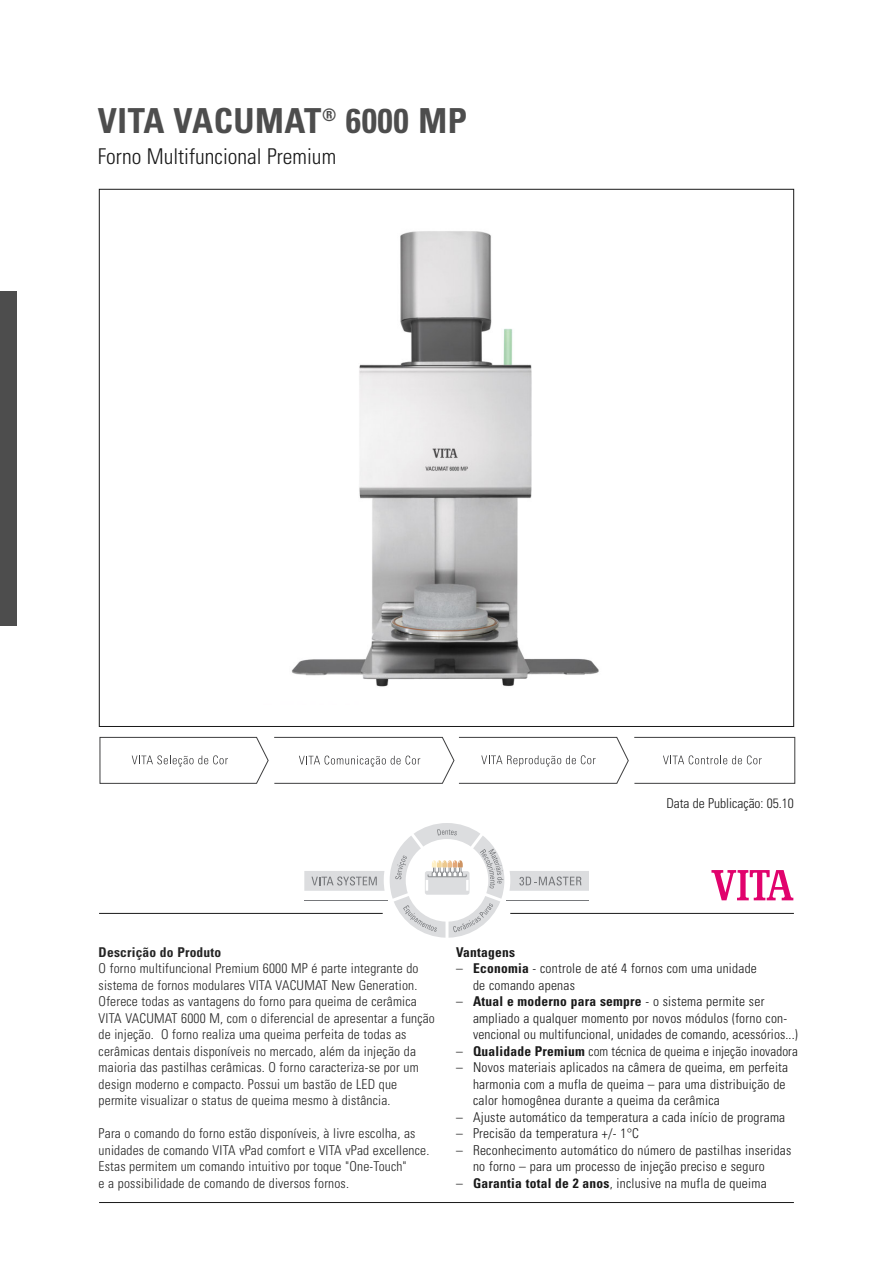
<style>
.page{position:relative;width:893px;height:1263px;background:#fff}
.page>*{position:absolute;margin:0;border:0;box-sizing:border-box;transform-origin:0 0}
.t1{font:700 condensed 34.5px "Univers LT";letter-spacing:.02em;color:#4d4d4d}
.t2{font:300 condensed 21.75px "Univers LT";color:#191919}
.t3{font:300 condensed 13.5px/16.5px "Univers LT";letter-spacing:.015em;color:#252525}
.t4{font:300 condensed 13.5px/16.5px "Univers LT";letter-spacing:.02em;color:#191919}
.t5{font:300 condensed 13.5px "Univers LT";color:#191919}
.t6{font:700 condensed 13.5px "Univers LT";letter-spacing:.015em;color:#252525}
.t7{font:700 condensed 13.5px "Univers LT";letter-spacing:.02em;color:#191919}
.s1{font-weight:700}
</style>
<div class="page">
<div style="left:0;top:291px;width:17px;height:335px;background:#4d4d4d"></div>
<img style="left:291px;top:231px;width:308px;height:456px">
<hr style="left:99px;top:1202px;width:695px;height:1px;background:#191919">
<svg style="left:711px;top:870px;width:82px;height:30px"></svg>
<hr style="left:99px;top:913px;width:284px;height:1px;background:#191919">
<hr style="left:510px;top:913px;width:284px;height:1px;background:#191919">
<div style="left:634px;top:737px;width:161px;height:46px;border:1px solid #3e3e3f"></div>
<svg style="left:100px;top:737px;width:529px;height:46px"></svg>
<svg style="left:663px;top:755px;width:99px;height:9px"></svg>
<svg style="left:304px;top:823px;width:285px;height:115px"></svg>
<h1 class="t1" style="left:98px;top:108px;width:371px">VITA VACUMAT<sup>®</sup> 6000 MP</h1>
<h2 class="t2" style="left:98px;top:148px;width:240px">Forno Multifuncional Premium</h2>
<p class="t5" style="left:666px;top:798px;width:129px">Data de Publicação: 05.10</p>
<p class="t6" style="left:99px;top:947px;width:124px">Descrição do Produto</p>
<p class="t3" style="left:99px;top:961px;width:338px">O forno multifuncional Premium 6000 MP é parte integrante do sistema de fornos modulares VITA VACUMAT New Generation.<br>Oferece todas as vantagens do forno para queima de cerâmica VITA VACUMAT 6000 M, com o diferencial de apresentar a função de injeção. O forno realiza uma queima perfeita de todas as cerâmicas dentais disponíveis no mercado, além da injeção da maioria das pastilhas cerâmicas. O forno caracteriza-se por um design moderno e compacto. Possui um bastão de LED que permite visualizar o status de queima mesmo à distância.</p>
<p class="t3" style="left:99px;top:1126px;width:332px">Para o comando do forno estão disponíveis, à livre escolha, as unidades de comando VITA vPad comfort e VITA vPad excellence.<br>Estas permitem um comando intuitivo por toque "One-Touch"<br>e a possibilidade de comando de diversos fornos.</p>
<p class="t7" style="left:456px;top:947px;width:61px">Vantagens</p>
<p class="t4" style="left:473px;top:961px;width:285px;text-indent:-17px">– <span class="s1">Economia</span> - controle de até 4 fornos com uma unidade de comando apenas</p>
<p class="t4" style="left:473px;top:994px;width:326px;text-indent:-17px">– <span class="s1">Atual e moderno para sempre</span> - o sistema permite ser ampliado a qualquer momento por novos módulos (forno con&shy;vencional ou multifuncional, unidades de comando, acessórios...)</p>
<p class="t4" style="left:456px;top:1044px;width:343px">– <span class="s1">Qualidade Premium</span> com técnica de queima e injeção inovadora</p>
<p class="t4" style="left:473px;top:1060px;width:317px;text-indent:-17px">– Novos materiais aplicados na câmera de queima, em perfeita harmonia com a mufla de queima – para uma distribuição de calor homogênea durante a queima da cerâmica</p>
<p class="t4" style="left:456px;top:1110px;width:331px">– Ajuste automático da temperatura a cada início de programa</p>
<p class="t4" style="left:456px;top:1126px;width:184px">– Precisão da temperatura +/- 1°C</p>
<p class="t4" style="left:473px;top:1143px;width:320px;text-indent:-17px">– Reconhecimento automático do número de pastilhas inseridas no forno – para um processo de injeção preciso e seguro</p>
<p class="t4" style="left:456px;top:1176px;width:312px">– <span class="s1">Garantia total de 2 anos</span>, inclusive na mufla de queima</p>
</div>
